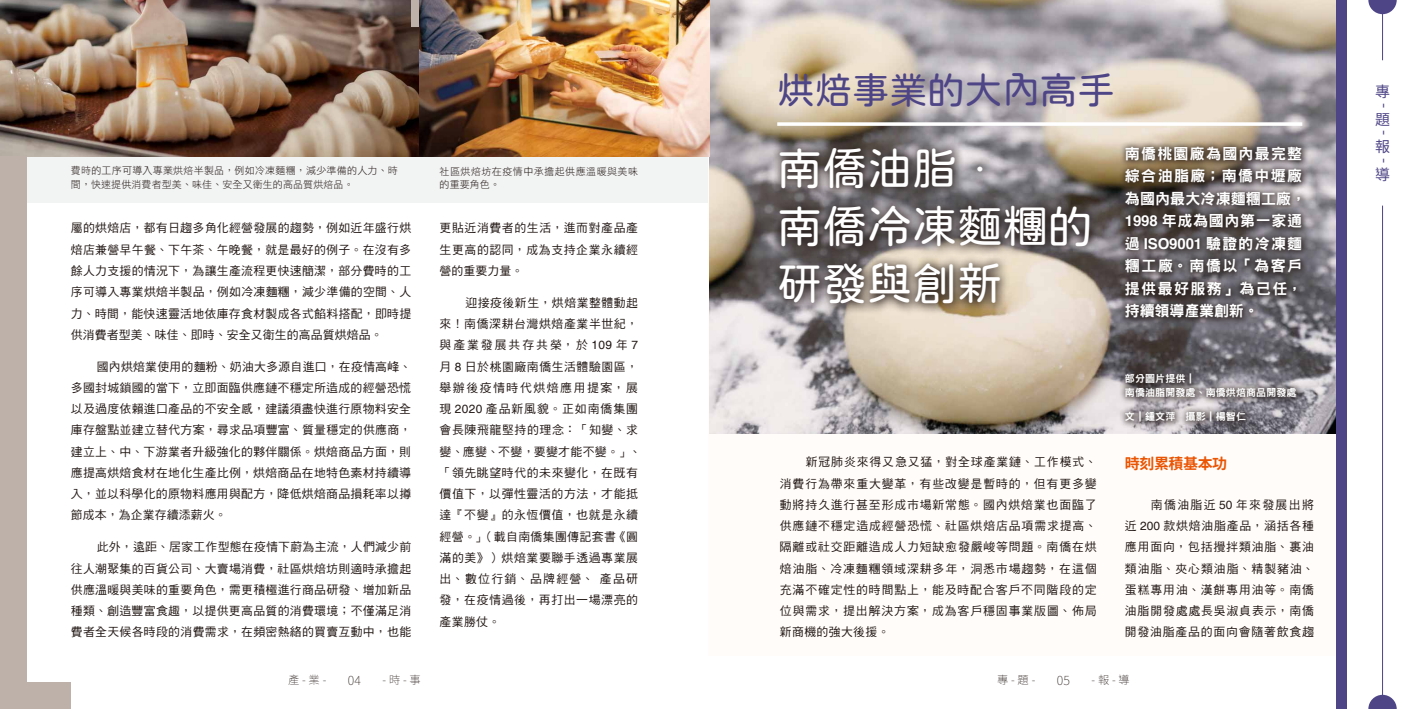
<style>
.page{position:relative;width:1418px;height:709px;background:#fff}
.page>*{position:absolute;margin:0;border:0;box-sizing:border-box;transform-origin:0 0}
.t1{font:45px/57.5px "jf openhuninn 1.1";color:#fff}
.t2{font:37.5px "jf openhuninn 1.1";color:#4e4586}
.t3{font:15px/22.5px "DF Hei Std W9";letter-spacing:.08em;color:#fff}
.t4{font:15px "Noto Sans CJ Ktc";color:#4e4586}
.t5{font:15px "Gen Jyuu Gothic L Monospace Bold";letter-spacing:-.03em;color:#ea5504}
.t6{font:100 12.5px "Noto Sans CJ Ktc";color:#221815}
.t7{font:11.88px/21.2px "DF Hei Std W5";letter-spacing:.05em;color:#221815;text-align:justify}
.t8{font:100 11.25px "Noto Sans CJ Ktc";color:#221815}
.t9{font:10px/13.8px "DF Hei Std W3";letter-spacing:.025em;color:#221815}
.t10{font:10px/13.8px "DF Hei Std W9";letter-spacing:.01em;color:#fff}
.t11{font:10px/13.8px "DF Hei Std W3";letter-spacing:.045em;color:#221815}
.s1{font-family:"Helvetica"}
.s2{font-family:"Adobe Song Std";font-weight:300}
.s3{font-family:"Helvetica";font-weight:700}
</style>
<div class="page">
<svg style="left:1368px;top:0;width:28px;height:14px"></svg>
<svg style="left:1368px;top:694px;width:28px;height:15px"></svg>
<hr style="left:1382px;top:206px;width:1px;height:503px;background:#4e4586">
<hr style="left:1382px;top:0;width:1px;height:60px;background:#4e4586">
<div style="left:0;top:0;width:709px;height:203px;background:#f2f3f3"></div>
<div style="left:708px;top:0;width:638px;height:656px;background:#fffcf9"></div>
<img style="left:709px;top:0;width:627px;height:433px">
<div style="left:1118px;top:367px;width:186px;height:63px;background:#221815;opacity:.7"></div>
<div style="left:1336px;top:0;width:10px;height:709px;background:#4e4586"></div>
<div style="left:769px;top:138px;width:332px;height:177px;background:#221815;opacity:.9"></div>
<svg style="left:777px;top:122px;width:525px;height:4px"></svg>
<div style="left:1118px;top:140px;width:191px;height:186px;background:#221815;opacity:.75"></div>
<img style="left:0;top:0;width:709px;height:156px">
<img style="left:411px;top:0;width:298px;height:27px">
<div style="left:0;top:682px;width:71px;height:27px;background:#bdb1aa"></div>
<div style="left:0;top:156px;width:27px;height:553px;background:#bdb1aa"></div>
<p class="t9" style="left:71px;top:163px;width:328px">費時的工序可導入專業烘焙半製品，例如冷凍麵糰，減少準備的人力、時間，快速提供消費者型美、味佳、安全又衛生的高品質烘焙品。</p>
<p class="t11" style="left:439px;top:164px;width:200px">社區烘焙坊在疫情中承擔起供應溫暖與美味的重要角色。</p>
<p class="t7" style="left:71px;top:217px;width:342px">屬的烘焙店，都有日趨多角化經營發展的趨勢，例如近年盛行烘焙店兼營早午餐、下午茶、午晚餐，就是最好的例子。在沒有多餘人力支援的情況下，為讓生產流程更快速簡潔，部分費時的工序可導入專業烘焙半製品，例如冷凍麵糰，減少準備的空間、人力、時間，能快速靈活地依庫存食材製成各式餡料搭配，即時提供消費者型美、味佳、即時、安全又衛生的高品質烘焙品。</p>
<p class="t7" style="left:71px;top:355px;width:342px;text-indent:26px">國內烘焙業使用的麵粉、奶油大多源自進口，在疫情高峰、多國封城鎖國的當下，立即面臨供應鏈不穩定所造成的經營恐慌以及過度依賴進口產品的不安全感，建議須盡快進行原物料安全庫存盤點並建立替代方案，尋求品項豐富、質量穩定的供應商，建立上、中、下游業者升級強化的夥伴關係。烘焙商品方面，則應提高烘焙食材在地化生產比例，烘焙商品在地特色素材持續導入，並以科學化的原物料應用與配方，降低烘焙商品損耗率以撙節成本，為企業存續添薪火。</p>
<p class="t7" style="left:71px;top:536px;width:342px;text-indent:26px">此外，遠距、居家工作型態在疫情下蔚為主流，人們減少前往人潮聚集的百貨公司、大賣場消費，社區烘焙坊則適時承擔起供應溫暖與美味的重要角色，需更積極進行商品研發、增加新品種類、創造豐富食趣，以提供更高品質的消費環境；不僅滿足消費者全天候各時段的消費需求，在頻密熱絡的買賣互動中，也能</p>
<p class="t7" style="left:439px;top:217px;width:200px">更貼近消費者的生活，進而對產品產生更高的認同，成為支持企業永續經營的重要力量。</p>
<p class="t7" style="left:439px;top:292px;width:203px;text-align:left;text-indent:26px">迎接疫後新生，烘焙業整體動起來！南僑深耕台灣烘焙產業半世紀，與產業發展共存共榮，於 <span class="s1">109</span> 年 <span class="s1">7</span>月 <span class="s1">8</span> 日於桃園廠南僑生活體驗園區，舉辦後疫情時代烘焙應用提案，展現 <span class="s1">2020</span> 產品新風貌。正如南僑集團會長陳飛龍堅持的理念：「知變、求變、應變、不變，要變才能不變。」、「領先眺望時代的未來變化，在既有價值下，以彈性靈活的方法，才能抵達『不變』的永恆價值，也就是永續經營。」（載自南僑集團傳記套書《圓滿的美》）烘焙業要聯手透過專業展出、數位行銷、品牌經營、產品研發，在疫情過後，再打出一場漂亮的產業勝仗。</p>
<h2 class="t2" style="left:777px;top:65px;width:339px">烘焙事業的大內高手</h2>
<h1 class="t1" style="left:777px;top:139px;width:316px">南僑油脂<span class="s2">・<br></span>南僑冷凍麵糰的研發與創新</h1>
<p class="t3" style="left:1124px;top:142px;width:183px">南僑桃園廠為國內最完整綜合油脂廠；南僑中壢廠為國內最大冷凍麵糰工廠，<br><span class="s3">1998</span> 年成為國內第一家通過 <span class="s3">ISO9001</span> 驗證的冷凍麵糰工廠。南僑以「為客戶提供最好服務」為己任，持續領導產業創新。</p>
<p class="t10" style="left:1124px;top:371px;width:173px">部分圖片提供｜<br>南僑油脂開發處、南僑烘焙商品開發處</p>
<p class="t10" style="left:1124px;top:409px;width:123px">文｜鍾文萍　攝影｜楊智仁</p>
<p class="t7" style="left:780px;top:451px;width:318px;text-indent:26px">新冠肺炎來得又急又猛，對全球產業鏈、工作模式、消費行為帶來重大變革，有些改變是暫時的，但有更多變動將持久進行甚至形成市場新常態。國內烘焙業也面臨了供應鏈不穩定造成經營恐慌、社區烘焙店品項需求提高、隔離或社交距離造成人力短缺愈發嚴峻等問題。南僑在烘焙油脂、冷凍麵糰領域深耕多年，洞悉市場趨勢，在這個充滿不確定性的時間點上，能及時配合客戶不同階段的定位與需求，提出解決方案，成為客戶穩固事業版圖、佈局新商機的強大後援。</p>
<p class="t5" style="left:1124px;top:452px;width:104px">時刻累積基本功</p>
<p class="t7" style="left:1124px;top:494px;width:191px;text-indent:26px">南僑油脂近 <span class="s1">50</span> 年來發展出將近 <span class="s1">200</span> 款烘焙油脂產品，涵括各種應用面向，包括攪拌類油脂、裹油類油脂、夾心類油脂、精製豬油、蛋糕專用油、漢餅專用油等。南僑油脂開發處處長吳淑貞表示，南僑開發油脂產品的面向會隨著飲食趨</p>
<p class="t8" style="left:288px;top:673px;width:134px">產 - 業 -　　　　　- 時 - 事</p>
<p class="t6" style="left:348px;top:673px;width:15px">04</p>
<p class="t8" style="left:997px;top:673px;width:134px">專 - 題 -　　　　　- 報 - 導</p>
<p class="t6" style="left:1056px;top:673px;width:15px">05</p>
<p class="t4" style="left:1374px;top:83px;width:16px">專</p>
<p class="t4" style="left:1393px;top:103px;width:7px;rotate:90deg">-</p>
<p class="t4" style="left:1374px;top:111px;width:16px">題</p>
<p class="t4" style="left:1393px;top:130px;width:7px;rotate:90deg">-</p>
<p class="t4" style="left:1374px;top:138px;width:16px">報</p>
<p class="t4" style="left:1393px;top:158px;width:7px;rotate:90deg">-</p>
<p class="t4" style="left:1374px;top:166px;width:16px">導</p>
</div>
